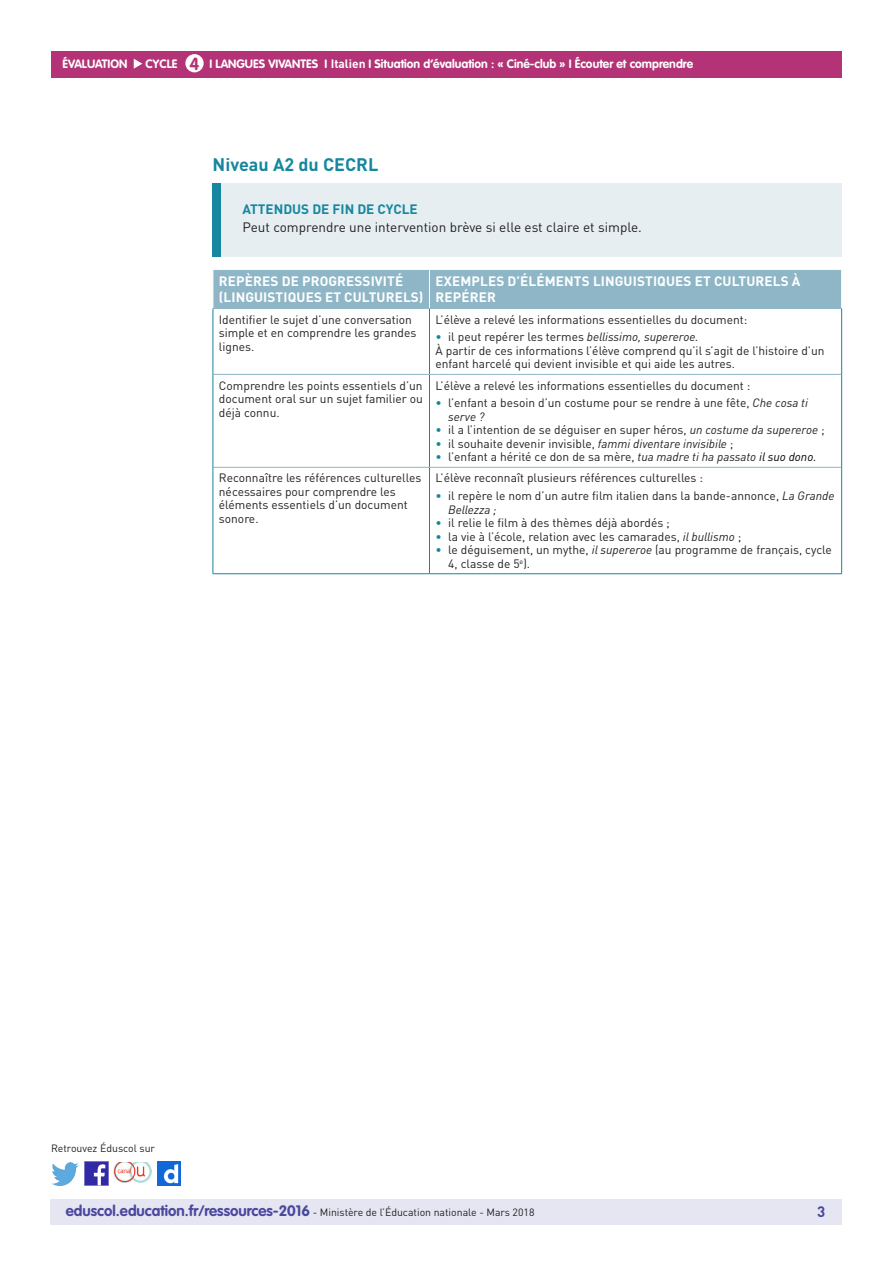
<style>
.page{position:relative;width:893px;height:1263px;background:#fff}
.page>*{position:absolute;margin:0;border:0;box-sizing:border-box;transform-origin:0 0}
._04_Titre_de_niveau{font:700 18px "DIN Pro";color:#16879f}
.t1{font:700 17.25px "VAG Rounded Std";color:#b43376}
.t2{font:700 15px "DIN Pro";color:#4a489e}
.Titre_têtière_tablea{font:700 13.5px/16.2px "DIN Pro";letter-spacing:.01em;color:#fff}
._15_texte_encadré{font:13.5px "DIN Pro";color:#231f20}
._15_Titre_encadré{font:700 13.5px "DIN Pro";color:#16879f}
.Texte_courant_tablea{font:12px/13.5px "DIN Pro";color:#231f20}
.t3{font:700 12px "VAG Rounded Std";color:#fff}
.t4{font:10.5px "DIN Pro";color:#231f20}
.s1{font-family:"DIN Pro"}
.s2{color:#16879f}
.s3{font-style:italic}
.s4{font-style:italic;color:#000}
.s5{font-family:"VAG Rounded Std";font-weight:700;font-size:15px;color:#4a489e}
</style>
<div class="page">
<div style="left:50px;top:1199px;width:791px;height:26px;background:#e6e5f2"></div>
<div style="left:51px;top:51px;width:791px;height:27px;background:#b43376"></div>
<svg style="left:134px;top:59px;width:8px;height:10px"></svg>
<div style="left:185px;top:54px;width:19px;height:18px;background:#fff;border-radius:50%"></div>
<img style="left:85px;top:1162px;width:23px;height:23px">
<img style="left:51px;top:1163px;width:28px;height:22px">
<img style="left:158px;top:1162px;width:22px;height:23px">
<img style="left:114px;top:1163px;width:38px;height:19px">
<div style="left:214px;top:270px;width:627px;height:38px;background:#8fb6c6"></div>
<hr style="left:429px;top:270px;width:1px;height:38px;background:#fff">
<hr style="left:429px;top:309px;width:1px;height:65px;background:#16879f">
<hr style="left:429px;top:375px;width:1px;height:92px;background:#16879f">
<hr style="left:429px;top:468px;width:1px;height:105px;background:#16879f">
<hr style="left:213px;top:374px;width:216px;height:1px;background:#8fb6c6">
<hr style="left:429px;top:374px;width:412px;height:1px;background:#8fb6c6">
<hr style="left:213px;top:467px;width:216px;height:1px;background:#8fb6c6">
<hr style="left:429px;top:467px;width:412px;height:1px;background:#8fb6c6">
<hr style="left:213px;top:308px;width:216px;height:1px;background:#8fb6c6">
<hr style="left:429px;top:308px;width:413px;height:1px;background:#8fb6c6">
<hr style="left:213px;top:309px;width:1px;height:65px;background:#16879f">
<hr style="left:841px;top:309px;width:1px;height:65px;background:#16879f">
<hr style="left:213px;top:374px;width:1px;height:93px;background:#16879f">
<hr style="left:841px;top:374px;width:1px;height:93px;background:#16879f">
<hr style="left:213px;top:467px;width:1px;height:106px;background:#16879f">
<hr style="left:841px;top:467px;width:1px;height:106px;background:#16879f">
<hr style="left:213px;top:573px;width:216px;height:1px;background:#16879f">
<hr style="left:429px;top:573px;width:413px;height:1px;background:#16879f">
<div style="left:213px;top:183px;width:629px;height:74px;background:#e6eef2"></div>
<div style="left:213px;top:183px;width:8px;height:74px;background:#16879f"></div>
<p class="t3" style="left:63px;top:57px;width:66px">ÉVALUATION</p>
<p class="t3" style="left:146px;top:57px;width:33px">CYCLE</p>
<p class="t3" style="left:210px;top:57px;width:485px">I LANGUES VIVANTES I <span class="s1">Italien</span> I Situation d’évaluation : « Ciné-club » I Écouter et comprendre</p>
<h2 class="t1" style="left:190px;top:53px;width:11px">4</h2>
<p class="_04_Titre_de_niveau" style="left:213px;top:153px;width:167px">Niveau A2 du CECRL</p>
<p class="_15_Titre_encadré" style="left:242px;top:201px;width:177px">ATTENDUS DE FIN DE CYCLE</p>
<p class="_15_texte_encadré" style="left:242px;top:219px;width:401px">Peut comprendre une intervention brève si elle est claire et simple.</p>
<p class="Titre_têtière_tablea" style="left:219px;top:273px;width:206px">REPÈRES DE PROGRESSIVITÉ (LINGUISTIQUES ET CULTURELS)</p>
<p class="Titre_têtière_tablea" style="left:436px;top:273px;width:366px">EXEMPLES D’ÉLÉMENTS LINGUISTIQUES ET CULTURELS À<br>REPÉRER</p>
<p class="Texte_courant_tablea" style="left:219px;top:312px;width:199px">Identifier le sujet d’une conversation simple et en comprendre les grandes lignes.</p>
<p class="Texte_courant_tablea" style="left:435px;top:312px;width:313px">L’élève a relevé les informations essentielles du document:</p>
<p class="Texte_courant_tablea" style="left:435px;top:330px;width:265px"><span class="s2">•</span> il peut repérer les termes <span class="s3">bellissimo, supereroe.</span></p>
<p class="Texte_courant_tablea" style="left:435px;top:344px;width:391px">À partir de ces informations l’élève comprend qu’il s’agit de l’histoire d’un enfant harcelé qui devient invisible et qui aide les autres.</p>
<p class="Texte_courant_tablea" style="left:219px;top:378px;width:206px;text-align:justify">Comprendre les points essentiels d’un document oral sur un sujet familier ou déjà connu.</p>
<p class="Texte_courant_tablea" style="left:435px;top:378px;width:316px">L’élève a relevé les informations essentielles du document :</p>
<p class="Texte_courant_tablea" style="left:448px;top:396px;width:361px;text-indent:-13px"><span class="s2">•</span> l’enfant a besoin d’un costume pour se rendre à une fête, <span class="s3">Che cosa ti serve ?</span></p>
<p class="Texte_courant_tablea" style="left:435px;top:423px;width:391px"><span class="s2">•</span> il a l’intention de se déguiser en super héros, <span class="s3">un costume da supereroe</span> ;</p>
<p class="Texte_courant_tablea" style="left:435px;top:436px;width:300px"><span class="s2">•</span> il souhaite devenir invisible, <span class="s3">fammi diventare invisibile</span> ;</p>
<p class="Texte_courant_tablea" style="left:435px;top:450px;width:382px"><span class="s2">•</span> l’enfant a hérité ce don de sa mère, <span class="s3">tua madre ti ha passato</span> <span class="s4">il suo dono.</span></p>
<p class="Texte_courant_tablea" style="left:219px;top:471px;width:204px">Reconnaître les références culturelles nécessaires pour comprendre les éléments essentiels d’un document sonore.</p>
<p class="Texte_courant_tablea" style="left:435px;top:471px;width:269px">L’élève reconnaît plusieurs références culturelles :</p>
<p class="Texte_courant_tablea" style="left:448px;top:489px;width:388px;text-indent:-13px"><span class="s2">•</span> il repère le nom d’un autre film italien dans la bande-annonce, <span class="s3">La Grande<br>Bellezza ;</span></p>
<p class="Texte_courant_tablea" style="left:435px;top:516px;width:236px"><span class="s2">•</span> il relie le film à des thèmes déjà abordés ;</p>
<p class="Texte_courant_tablea" style="left:435px;top:529px;width:307px"><span class="s2">•</span> la vie à l’école, relation avec les camarades, <span class="s3">il bullismo</span> ;</p>
<p class="Texte_courant_tablea" style="left:448px;top:543px;width:385px;text-indent:-13px"><span class="s2">•</span> le déguisement, un mythe, <span class="s3">il supereroe</span> (au programme de français, cycle<br>4, classe de 5<sup>e</sup>).</p>
<p class="t4" style="left:51px;top:1141px;width:106px">Retrouvez Éduscol sur</p>
<p class="t4" style="left:66px;top:1205px;width:470px"><span class="s5">eduscol.education.fr/ressources-2016</span> - Ministère de l’Éducation nationale - Mars 2018</p>
<p class="t2" style="left:817px;top:1201px;width:10px">3</p>
</div>
